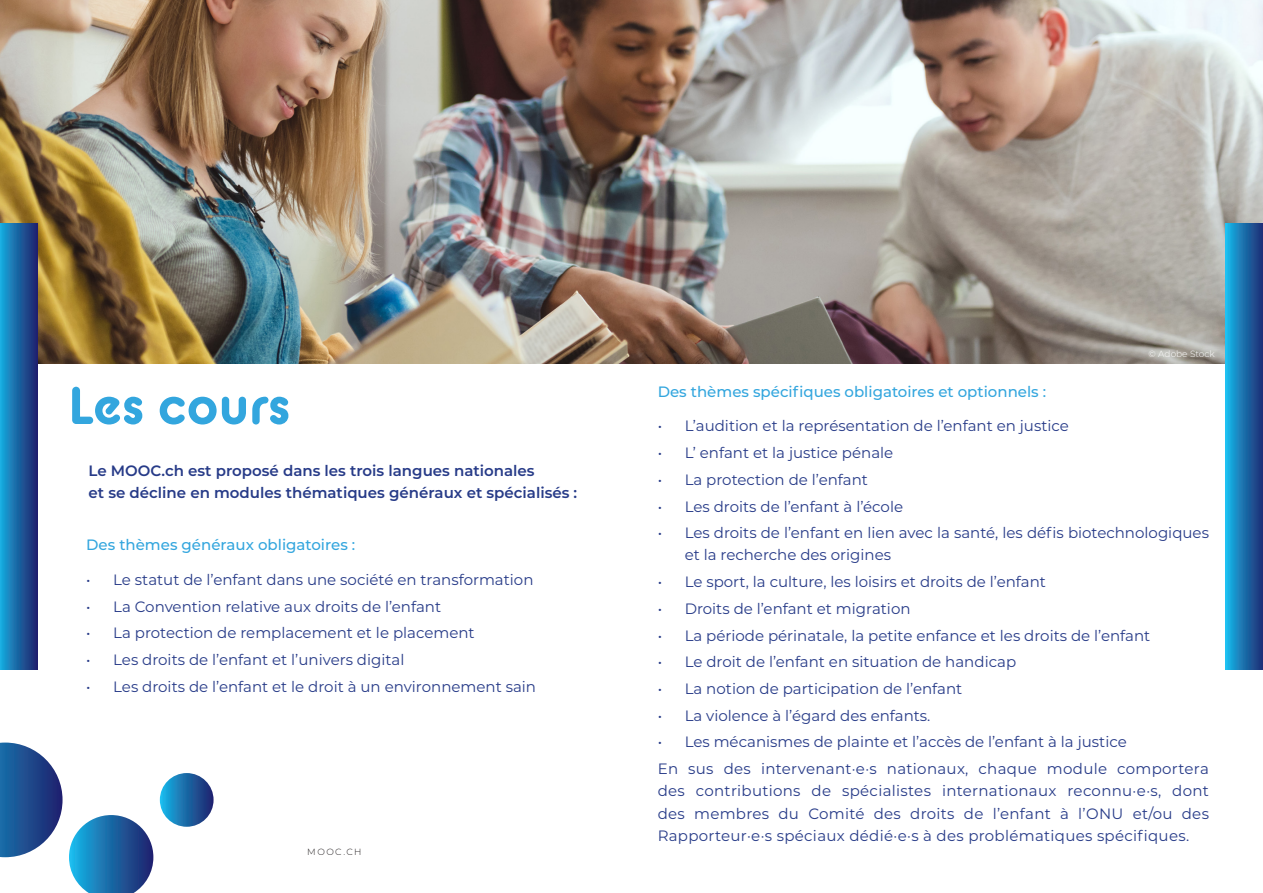
<style>
.page{position:relative;width:1263px;height:893px;background:#fff}
.page>*{position:absolute;margin:0;border:0;box-sizing:border-box;transform-origin:0 0}
.Titre_de_la_page{font:700 52.5px "BC Alphapipe RB";color:#33a6de}
.Liste_à_puces{font:15px/22.2px "Montserrat";color:#273b88}
.Liste_à_puces-2{font:600 15px "Montserrat";color:#273b88}
.Liste_à_puces-3{font:500 15px "Montserrat";color:#33a6de}
.Texte_de_la_page{font:300 9px "Montserrat";color:#fff}
.t1{font:300 9px "Montserrat";letter-spacing:.16em;color:#231f20}
</style>
<div class="page">
<img style="left:0;top:0;width:1263px;height:364px">
<div style="left:1225px;top:223px;width:38px;height:447px;background:linear-gradient(to right,#18bbed,#1d2e75)"></div>
<svg style="left:0;top:223px;width:37px;height:447px;background:#1b65a4"></svg>
<svg style="left:0;top:743px;width:63px;height:114px"></svg>
<svg style="left:69px;top:815px;width:84px;height:78px"></svg>
<svg style="left:160px;top:773px;width:54px;height:54px;background:#1f6ca9"></svg>
<p class="Titre_de_la_page" style="left:69px;top:371px;width:223px">Les cours</p>
<p class="Liste_à_puces-2" style="left:89px;top:460px;width:448px">Le MOOC.ch est proposé dans les trois langues nationales</p>
<p class="Liste_à_puces-2" style="left:89px;top:482px;width:490px">et se décline en modules thématiques généraux et spécialisés :</p>
<p class="Liste_à_puces-3" style="left:86px;top:534px;width:271px">Des thèmes généraux obligatoires :</p>
<p class="Liste_à_puces" style="left:86px;top:568px;width:449px">• Le statut de l’enfant dans une société en transformation</p>
<p class="Liste_à_puces" style="left:86px;top:595px;width:356px">• La Convention relative aux droits de l’enfant</p>
<p class="Liste_à_puces" style="left:86px;top:621px;width:390px">• La protection de remplacement et le placement</p>
<p class="Liste_à_puces" style="left:86px;top:648px;width:320px">• Les droits de l’enfant et l’univers digital</p>
<p class="Liste_à_puces" style="left:86px;top:675px;width:451px">• Les droits de l’enfant et le droit à un environnement sain</p>
<p class="t1" style="left:307px;top:846px;width:56px">MOOC.CH</p>
<p class="Texte_de_la_page" style="left:1148px;top:348px;width:68px">© Adobe Stock</p>
<p class="Liste_à_puces-3" style="left:658px;top:381px;width:390px">Des thèmes spécifiques obligatoires et optionnels :</p>
<p class="Liste_à_puces" style="left:658px;top:414px;width:413px">• L’audition et la représentation de l’enfant en justice</p>
<p class="Liste_à_puces" style="left:658px;top:441px;width:237px">• L’ enfant et la justice pénale</p>
<p class="Liste_à_puces" style="left:658px;top:468px;width:212px">• La protection de l’enfant</p>
<p class="Liste_à_puces" style="left:658px;top:495px;width:247px">• Les droits de l’enfant à l’école</p>
<p class="Liste_à_puces" style="left:685px;top:521px;width:526px;text-indent:-27px">• Les droits de l’enfant en lien avec la santé, les défis biotechnologiques et la recherche des origines</p>
<p class="Liste_à_puces" style="left:658px;top:570px;width:390px">• Le sport, la culture, les loisirs et droits de l’enfant</p>
<p class="Liste_à_puces" style="left:658px;top:597px;width:254px">• Droits de l’enfant et migration</p>
<p class="Liste_à_puces" style="left:658px;top:624px;width:494px">• La période périnatale, la petite enfance et les droits de l’enfant</p>
<p class="Liste_à_puces" style="left:658px;top:650px;width:360px">• Le droit de l’enfant en situation de handicap</p>
<p class="Liste_à_puces" style="left:658px;top:677px;width:306px">• La notion de participation de l’enfant</p>
<p class="Liste_à_puces" style="left:658px;top:704px;width:274px">• La violence à l’égard des enfants.</p>
<p class="Liste_à_puces" style="left:658px;top:730px;width:471px">• Les mécanismes de plainte et l’accès de l’enfant à la justice</p>
<p class="Liste_à_puces" style="left:658px;top:757px;width:553px;text-align:justify">En sus des intervenant·e·s nationaux, chaque module comportera des contributions de spécialistes internationaux reconnu·e·s, dont des membres du Comité des droits de l’enfant à l’ONU et/ou des Rapporteur·e·s spéciaux dédié·e·s à des problématiques spécifiques.</p>
</div>
